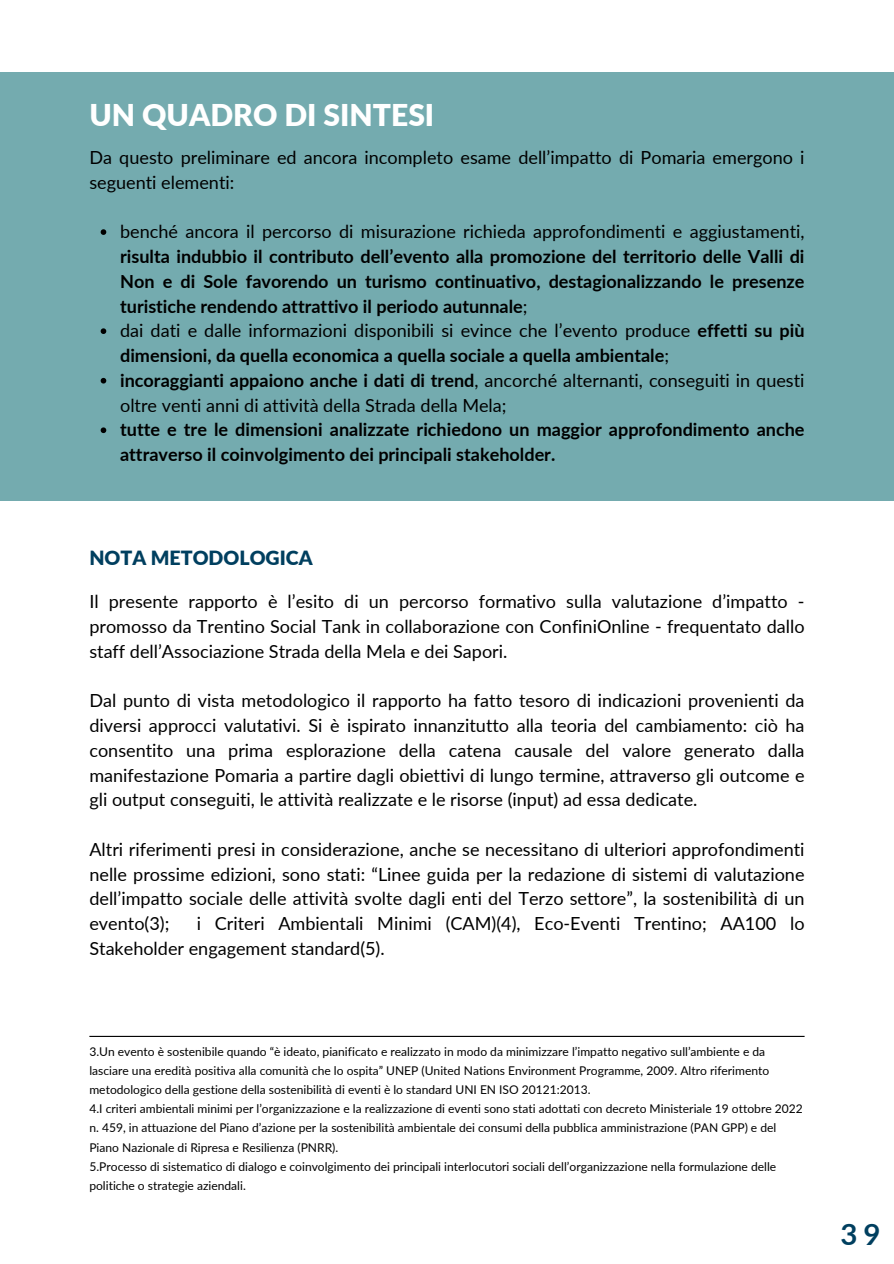
<style>
.page{position:relative;width:894px;height:1264px;background:#fff}
.page>*{position:absolute;margin:0;border:0;box-sizing:border-box;transform-origin:0 0}
.t1{font:900 30px "Lato";color:#fff}
.t2{font:700 29.4px "Lato";color:#003f5f}
.t3{font:900 19.5px "Lato";color:#003f5f}
.t4{font:18px/24.8px "Lato";color:#000;text-align:justify}
.t5{font:700 18px/24.8px "Lato";color:#000}
.t6{font:12px/19px "Lato";color:#000}
.s1{font-weight:400}
</style>
<div class="page">
<hr style="left:89px;top:1035px;width:715px;height:1px;background:#000">
<div style="left:0;top:73px;width:893px;height:428px;background:#74abaf"></div>
<svg style="left:101px;top:229px;width:5px;height:6px"></svg>
<svg style="left:101px;top:328px;width:5px;height:6px"></svg>
<svg style="left:101px;top:378px;width:5px;height:5px"></svg>
<svg style="left:101px;top:427px;width:5px;height:6px"></svg>
<h1 class="t1" style="left:89px;top:97px;width:346px">UN QUADRO DI SINTESI</h1>
<p class="t4" style="left:89px;top:145px;width:716px">Da questo preliminare ed ancora incompleto esame dell’impatto di Pomaria emergono i seguenti elementi:</p>
<p class="t4" style="left:120px;top:219px;width:685px">benché ancora il percorso di misurazione richieda approfondimenti e aggiustamenti,</p>
<p class="t5" style="left:120px;top:244px;width:685px">risulta indubbio il contributo dell’evento alla promozione del territorio delle Valli di Non e di Sole favorendo un turismo continuativo, destagionalizzando le presenze turistiche rendendo attrattivo il periodo autunnale<span class="s1">;<br>dai dati e dalle informazioni disponibili si evince che l’evento produce</span> effetti su più dimensioni, da quella economica a quella sociale a quella ambientale<span class="s1">;<br></span>incoraggianti appaiono anche i dati di trend<span class="s1">, ancorché alternanti, conseguiti in questi oltre venti anni di attività della Strada della Mela;</span></p>
<p class="t5" style="left:120px;top:417px;width:685px">tutte e tre le dimensioni analizzate richiedono un maggior approfondimento anche attraverso il coinvolgimento dei principali stakeholder.</p>
<p class="t3" style="left:89px;top:545px;width:224px">NOTA METODOLOGICA</p>
<p class="t4" style="left:89px;top:589px;width:716px">Il presente rapporto è l’esito di un percorso formativo sulla valutazione d’impatto - promosso da Trentino Social Tank in collaborazione con ConfiniOnline - frequentato dallo staff dell’Associazione Strada della Mela e dei Sapori.</p>
<p class="t4" style="left:89px;top:688px;width:716px">Dal punto di vista metodologico il rapporto ha fatto tesoro di indicazioni provenienti da diversi approcci valutativi. Si è ispirato innanzitutto alla teoria del cambiamento: ciò ha consentito una prima esplorazione della catena causale del valore generato dalla manifestazione Pomaria a partire dagli obiettivi di lungo termine, attraverso gli outcome e gli output conseguiti, le attività realizzate e le risorse (input) ad essa dedicate.</p>
<p class="t4" style="left:89px;top:836px;width:716px">Altri riferimenti presi in considerazione, anche se necessitano di ulteriori approfondimenti nelle prossime edizioni, sono stati: “Linee guida per la redazione di sistemi di valutazione dell’impatto sociale delle attività svolte dagli enti del Terzo settore”, la sostenibilità di un evento(3);</p>
<p class="t4" style="left:89px;top:910px;width:716px;text-indent:107px">i Criteri Ambientali Minimi (CAM)(4), Eco-Eventi Trentino; AA100 lo<br>Stakeholder engagement standard(5).</p>
<p class="t6" style="left:89px;top:1041px;width:714px">3.Un evento è sostenibile quando “è ideato, pianificato e realizzato in modo da minimizzare l’impatto negativo sull’ambiente e da lasciare una eredità positiva alla comunità che lo ospita” UNEP (United Nations Environment Programme, 2009. Altro riferimento metodologico della gestione della sostenibilità di eventi è lo standard UNI EN ISO 20121:2013.<br>4.I criteri ambientali minimi per l’organizzazione e la realizzazione di eventi sono stati adottati con decreto Ministeriale 19 ottobre 2022 n. 459, in attuazione del Piano d’azione per la sostenibilità ambientale dei consumi della pubblica amministrazione (PAN GPP) e del Piano Nazionale di Ripresa e Resilienza (PNRR).<br>5.Processo di sistematico di dialogo e coinvolgimento dei principali interlocutori sociali dell’organizzazione nella formulazione delle politiche o strategie aziendali.</p>
<h2 class="t2" style="left:840px;top:1216px;width:41px">39</h2>
</div>
